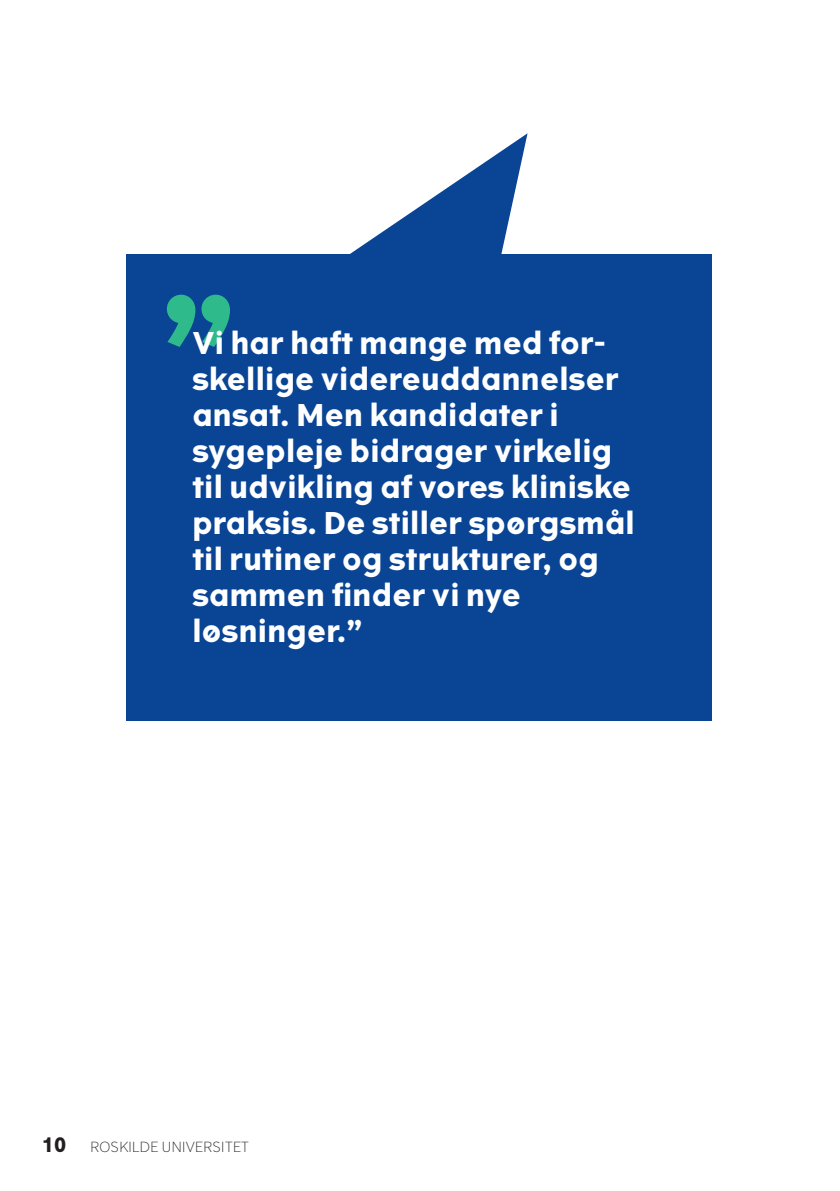
<style>
.page{position:relative;width:840px;height:1191px;background:#fff}
.page>*{position:absolute;margin:0;border:0;box-sizing:border-box;transform-origin:0 0}
.Citater{font:700 144px "The Wave";color:#2fba8c}
.Citater-2{font:700 30px/36px "The Wave";letter-spacing:.01em;color:#fff}
.t1{font:300 14px "The Wave";letter-spacing:.025em;color:#231f20}
.s1{font-weight:700;font-size:20px}
</style>
<div class="page">
<svg style="left:350px;top:133px;width:177px;height:121px"></svg>
<div style="left:126px;top:254px;width:585px;height:466px;background:#094594"></div>
<p class="Citater" style="left:160px;top:257px;width:78px">”</p>
<p class="Citater-2" style="left:192px;top:326px;width:443px">Vi har haft mange med for&shy;skellige videreuddannelser ansat. Men kandidater i sygepleje bidrager virkelig til udvikling af vores kliniske praksis. De stiller spørgsmål til rutiner og strukturer, og sammen finder vi nye løsninger.”</p>
<p class="t1" style="left:42px;top:1138px;width:208px"><span class="s1">10</span> ROSKILDE UNIVERSITET</p>
</div>
